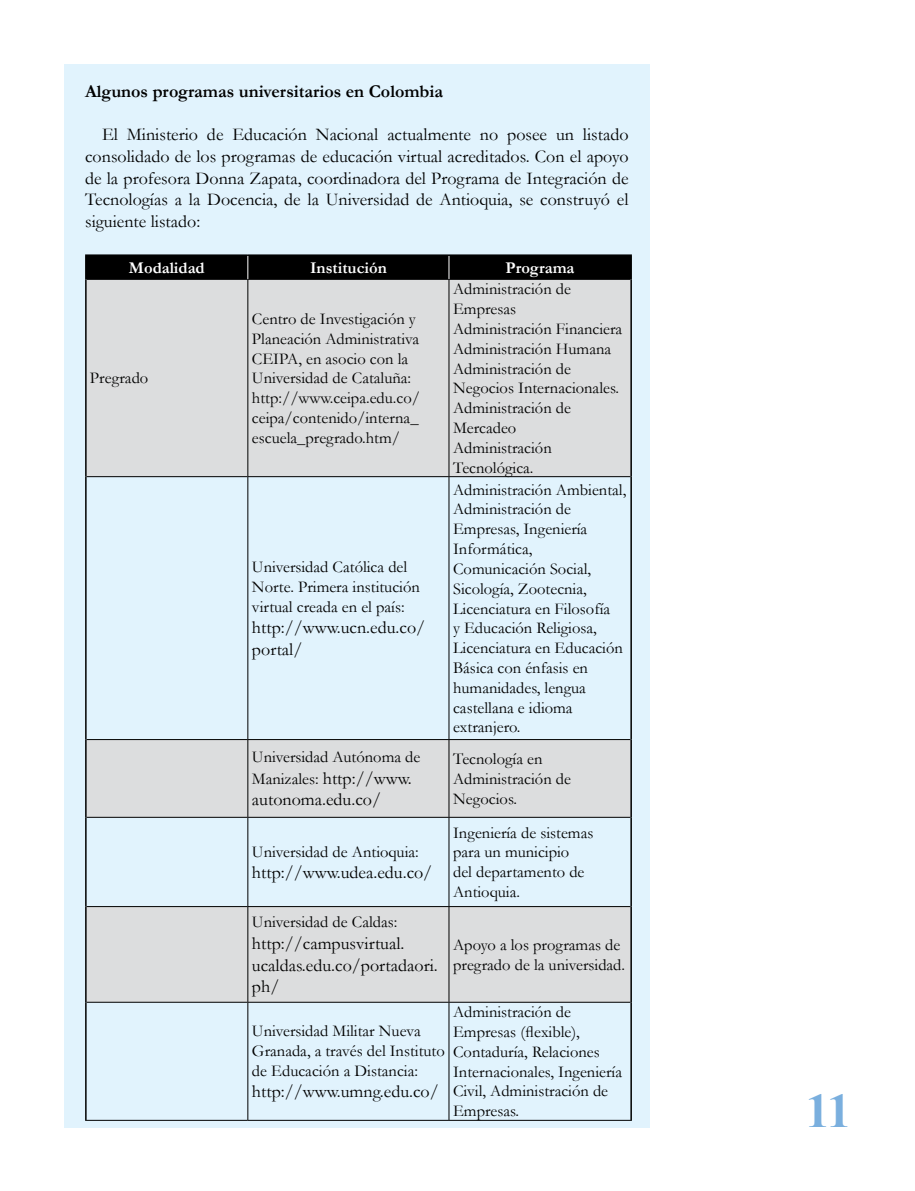
<style>
.page{position:relative;width:915px;height:1191px;background:#fff}
.page>*{position:absolute;margin:0;border:0;box-sizing:border-box;transform-origin:0 0}
.t1{font:700 48px "Times New Roman";color:#7aafde}
.t2{font:18px/21.6px "Garamond";color:#000}
.t3{font:700 18px "Garamond";color:#000}
.t4{font:16.5px/19.8px "Garamond";color:#000}
.t5{font:700 16.5px "Garamond";color:#fff}
.s1{font-size:16.5px}
</style>
<div class="page">
<div style="left:64px;top:64px;width:585px;height:1063px;background:#e1f3fd"></div>
<svg style="left:87px;top:280px;width:543px;height:722px;fill:#dcddde"></svg>
<hr style="left:85px;top:254px;width:163px;height:2px;background:#000">
<hr style="left:85px;top:256px;width:2px;height:23px;background:#000">
<hr style="left:248px;top:254px;width:201px;height:2px;background:#000">
<hr style="left:449px;top:254px;width:182px;height:2px;background:#000">
<hr style="left:85px;top:279px;width:2px;height:197px;background:#000">
<hr style="left:630px;top:279px;width:1px;height:197px;background:#000">
<hr style="left:85px;top:476px;width:2px;height:263px;background:#000">
<hr style="left:630px;top:476px;width:1px;height:263px;background:#000">
<hr style="left:85px;top:739px;width:2px;height:78px;background:#000">
<hr style="left:630px;top:739px;width:1px;height:78px;background:#000">
<hr style="left:85px;top:817px;width:2px;height:89px;background:#000">
<hr style="left:630px;top:817px;width:1px;height:89px;background:#000">
<hr style="left:85px;top:906px;width:2px;height:96px;background:#000">
<hr style="left:630px;top:906px;width:1px;height:96px;background:#000">
<hr style="left:85px;top:1002px;width:2px;height:118px;background:#000">
<hr style="left:630px;top:1002px;width:1px;height:118px;background:#000">
<hr style="left:87px;top:279px;width:161px;height:1px;background:#000">
<hr style="left:248px;top:279px;width:201px;height:1px;background:#000">
<hr style="left:247px;top:280px;width:1px;height:196px;background:#000">
<hr style="left:449px;top:279px;width:181px;height:1px;background:#000">
<hr style="left:448px;top:280px;width:1px;height:196px;background:#000">
<hr style="left:87px;top:476px;width:161px;height:1px;background:#000">
<hr style="left:248px;top:476px;width:201px;height:1px;background:#000">
<hr style="left:247px;top:477px;width:1px;height:262px;background:#000">
<hr style="left:449px;top:476px;width:181px;height:1px;background:#000">
<hr style="left:448px;top:477px;width:1px;height:262px;background:#000">
<hr style="left:87px;top:739px;width:161px;height:1px;background:#000">
<hr style="left:248px;top:739px;width:201px;height:1px;background:#000">
<hr style="left:247px;top:740px;width:1px;height:77px;background:#000">
<hr style="left:449px;top:739px;width:181px;height:1px;background:#000">
<hr style="left:448px;top:740px;width:1px;height:77px;background:#000">
<hr style="left:87px;top:817px;width:161px;height:1px;background:#000">
<hr style="left:248px;top:817px;width:201px;height:1px;background:#000">
<hr style="left:247px;top:817px;width:1px;height:89px;background:#000">
<hr style="left:449px;top:817px;width:181px;height:1px;background:#000">
<hr style="left:448px;top:817px;width:1px;height:89px;background:#000">
<hr style="left:87px;top:906px;width:161px;height:1px;background:#000">
<hr style="left:248px;top:906px;width:201px;height:1px;background:#000">
<hr style="left:247px;top:907px;width:1px;height:95px;background:#000">
<hr style="left:449px;top:906px;width:181px;height:1px;background:#000">
<hr style="left:448px;top:907px;width:1px;height:95px;background:#000">
<hr style="left:87px;top:1002px;width:161px;height:1px;background:#000">
<hr style="left:248px;top:1002px;width:201px;height:1px;background:#000">
<hr style="left:247px;top:1002px;width:1px;height:118px;background:#000">
<hr style="left:449px;top:1002px;width:181px;height:1px;background:#000">
<hr style="left:448px;top:1002px;width:1px;height:118px;background:#000">
<hr style="left:85px;top:1120px;width:163px;height:1px;background:#000">
<hr style="left:248px;top:1120px;width:201px;height:1px;background:#000">
<hr style="left:449px;top:1120px;width:182px;height:1px;background:#000">
<div style="left:87px;top:255px;width:544px;height:24px;background:#000"></div>
<p class="t3" style="left:85px;top:79px;width:359px">Algunos programas universitarios en Colombia</p>
<p class="t2" style="left:85px;top:123px;width:544px;text-align:justify;text-indent:17px">El Ministerio de Educación Nacional actualmente no posee un listado consolidado de los programas de educación virtual acreditados. Con el apoyo de la profesora Donna Zapata, coordinadora del Programa de Integración de Tecnologías a la Docencia, de la Universidad de Antioquia, se construyó el siguiente listado:</p>
<p class="t5" style="left:129px;top:256px;width:77px">Modalidad</p>
<p class="t5" style="left:310px;top:256px;width:78px">Institución</p>
<p class="t5" style="left:505px;top:256px;width:70px">Programa</p>
<p class="t4" style="left:90px;top:368px;width:60px">Pregrado</p>
<p class="t4" style="left:252px;top:308px;width:169px">Centro de Investigación y<br>Planeación Administrativa<br>CEIPA, en asocio con la<br>Universidad de Cataluña: http://www.ceipa.edu.co/ ceipa/contenido/interna_ escuela_pregrado.htm/</p>
<p class="t4" style="left:252px;top:556px;width:169px">Universidad Católica del<br>Norte. Primera institución virtual creada en el país:</p>
<p class="t2" style="left:252px;top:616px;width:175px">http://www.ucn.edu.co/ portal/</p>
<p class="t4" style="left:252px;top:746px;width:170px">Universidad Autónoma de</p>
<p class="t2" style="left:252px;top:767px;width:161px"><span class="s1">Manizales:</span> http://www. autonoma.edu.co/</p>
<p class="t4" style="left:252px;top:841px;width:168px">Universidad de Antioquia:</p>
<p class="t2" style="left:252px;top:861px;width:182px">http://www.udea.edu.co/</p>
<p class="t4" style="left:453px;top:279px;width:171px">Administración de<br>Empresas<br>Administración Financiera<br>Administración Humana<br>Administración de<br>Negocios Internacionales.<br>Administración de<br>Mercadeo<br>Administración<br>Tecnológica.</p>
<p class="t4" style="left:453px;top:479px;width:175px">Administración Ambiental,<br>Administración de<br>Empresas, Ingeniería<br>Informática,<br>Comunicación Social,<br>Sicología, Zootecnia,<br>Licenciatura en Filosofía<br>y Educación Religiosa,<br>Licenciatura en Educación<br>Básica con énfasis en humanidades, lengua castellana e idioma extranjero.</p>
<p class="t4" style="left:453px;top:748px;width:119px">Tecnología en<br>Administración de<br>Negocios.</p>
<p class="t4" style="left:453px;top:822px;width:142px">Ingeniería de sistemas para un municipio<br>del departamento de<br>Antioquia.</p>
<p class="t4" style="left:252px;top:912px;width:147px">Universidad de Caldas:</p>
<p class="t2" style="left:252px;top:932px;width:187px">http://campusvirtual. ucaldas.edu.co/portadaori. ph/</p>
<p class="t4" style="left:453px;top:934px;width:173px">Apoyo a los programas de pregrado de la universidad.</p>
<p class="t4" style="left:252px;top:1020px;width:194px">Universidad Militar Nueva<br>Granada, a través del Instituto de Educación a Distancia:</p>
<p class="t2" style="left:252px;top:1080px;width:188px">http://www.umng.edu.co/</p>
<p class="t4" style="left:453px;top:1001px;width:170px">Administración de<br>Empresas (flexible),<br>Contaduría, Relaciones<br>Internacionales, Ingeniería<br>Civil, Administración de<br>Empresas.</p>
<h1 class="t1" style="left:805px;top:1078px;width:21px">11</h1>
</div>
